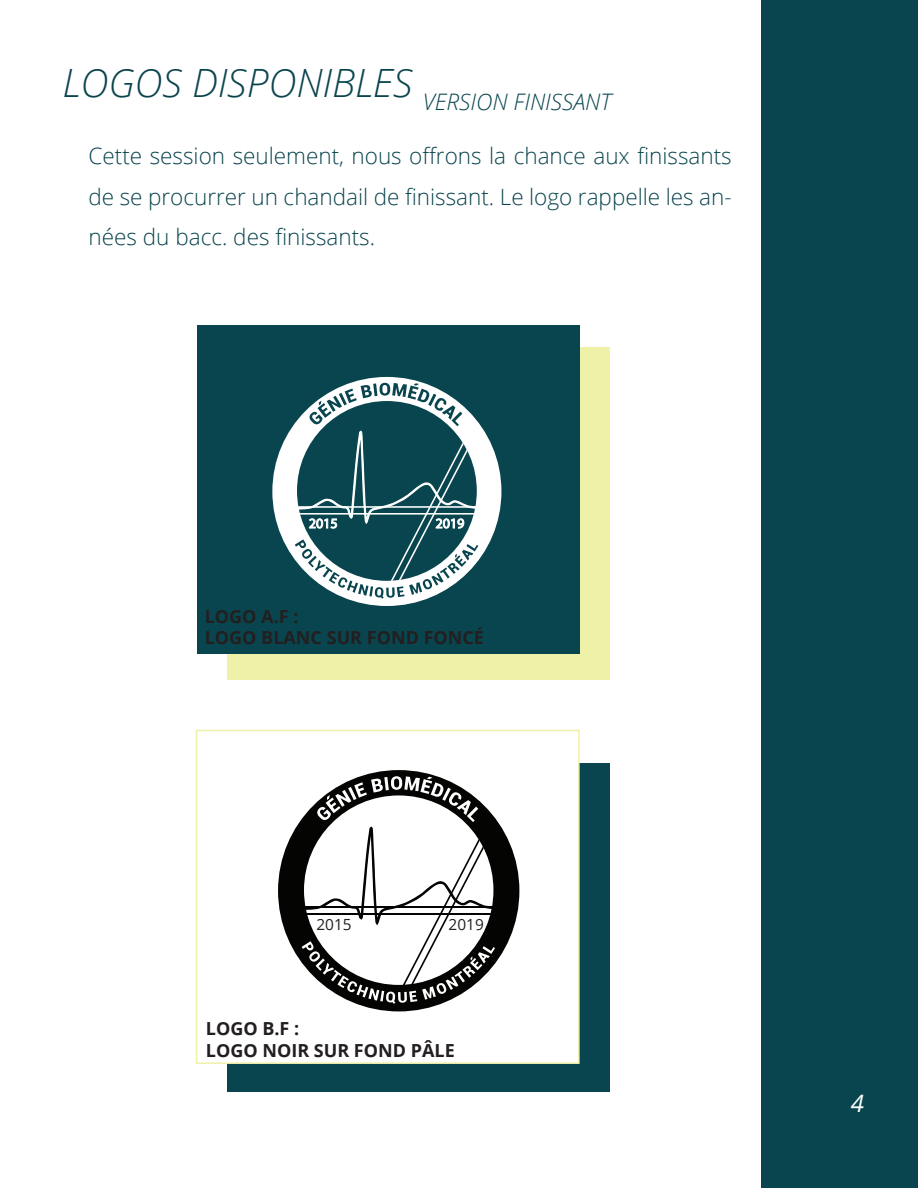
<style>
.page{position:relative;width:918px;height:1188px;background:#fff}
.page>*{position:absolute;margin:0;border:0;box-sizing:border-box;transform-origin:0 0}
.t1{font:italic 300 39px "Open Sans";color:#0a454e}
.t2{font:italic 24px "Open Sans";color:#fff}
.t3{font:300 22.5px/40.5px "Open Sans";color:#0a454e;text-align:justify}
.t4{font:700 18px "Open Sans";color:#231f20}
.t5{font:15.45px "Open Sans";color:#231f20}
.t6{font:300 14.1px "Roboto";color:#fff}
</style>
<div class="page">
<div style="left:227px;top:763px;width:383px;height:328px;background:#09454e"></div>
<div style="left:761px;top:0;width:157px;height:1188px;background:#09454e"></div>
<div style="left:227px;top:347px;width:383px;height:332px;background:#eff1a9"></div>
<div style="left:197px;top:325px;width:383px;height:328px;background:#09454e"></div>
<div style="left:196px;top:730px;width:384px;height:334px;background:#fff;border:2px solid #eff1a9"></div>
<svg style="left:272px;top:377px;width:229px;height:229px"></svg>
<svg style="left:296px;top:385px;width:181px;height:211px"></svg>
<svg style="left:278px;top:770px;width:241px;height:241px"></svg>
<svg style="left:303px;top:779px;width:191px;height:222px"></svg>
<p class="t1" style="left:63px;top:56px;width:550px">LOGOS DISPONIBLES <sub>VERSION</sub> <sub>FINISSANT</sub></p>
<p class="t3" style="left:89px;top:135px;width:645px">Cette session seulement, nous offrons la chance aux finissants de se procurrer un chandail de finissant. Le logo rappelle les an&shy;nées du bacc. des finissants.</p>
<p class="t6" style="left:309px;top:515px;width:30px">2015</p>
<p class="t6" style="left:436px;top:515px;width:30px">2019</p>
<p class="t4" style="left:205px;top:603px;width:95px">LOGO A.F :</p>
<p class="t4" style="left:205px;top:625px;width:281px">LOGO BLANC SUR FOND FONCÉ</p>
<p class="t5" style="left:316px;top:914px;width:37px">2015</p>
<p class="t5" style="left:449px;top:914px;width:37px">2019</p>
<p class="t4" style="left:206px;top:1016px;width:95px">LOGO B.F :</p>
<p class="t4" style="left:206px;top:1037px;width:250px">LOGO NOIR SUR FOND PÂLE</p>
<p class="t2" style="left:851px;top:1087px;width:15px">4</p>
</div>
